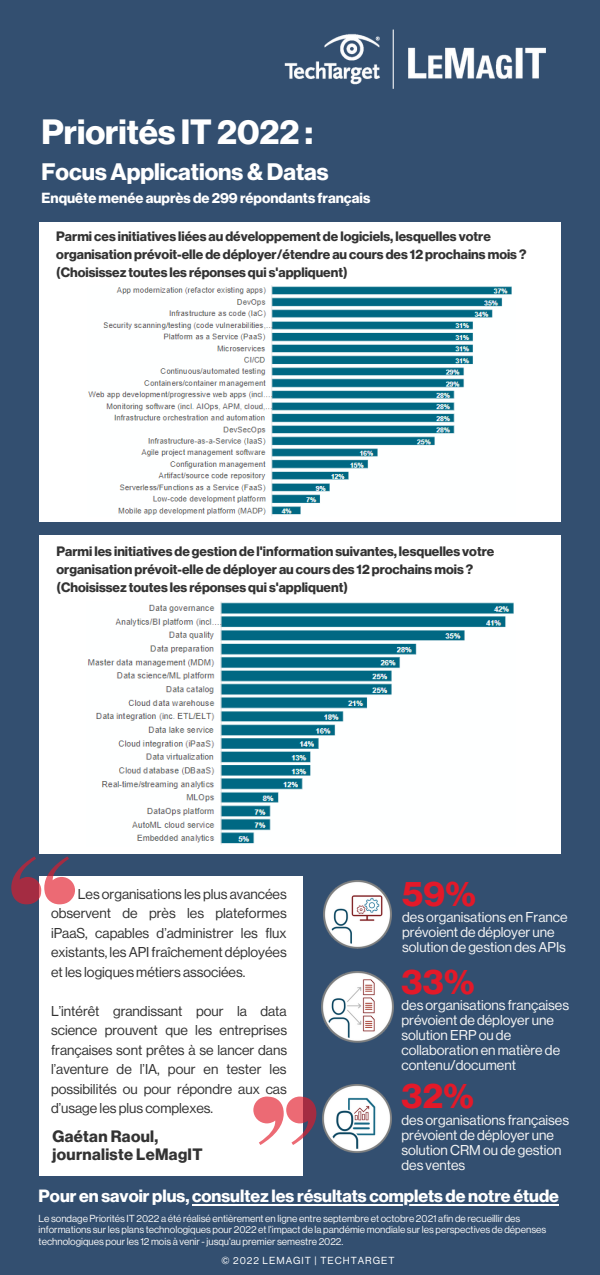
<style>
.page{position:relative;width:600px;height:1275px;background:#334f70}
.page>*{position:absolute;margin:0;border:0;box-sizing:border-box;transform-origin:0 0}
.t1{font:35px "N Haas Grotesk DS Std 75 Bd";color:#e31929}
.t2{font:34.4px "N Haas Grotesk DS Std 75 Bd";color:#fff}
.t3{font:23.4px "N Haas Grotesk DS Std 75 Bd";color:#fff}
.t4{font:17.4px "N Haas Grotesk DS Std 75 Bd";color:#fff}
.t5{font:16.2px "N Haas Grotesk DS Std 75 Bd";letter-spacing:.02em;color:#333}
.t6{font:14.4px "N Haas Grotesk DS Std 75 Bd";color:#fff}
.t7{font:14px/19.5px "N Haas Grotesk DS Std 55 Rg";color:#333;text-align:justify}
.t8{font:14px/15px "N Haas Grotesk DS Std 55 Rg";color:#f5f5f5}
.t9{font:13.4px/18px "N Haas Grotesk DS Std 75 Bd";color:#333}
.t10{font:10px/11.2px "N Haas Grotesk DS Std 55 Rg";color:#f5f5f5}
.t11{font:10px "N Haas Grotesk DS Std 55 Rg";letter-spacing:.1em;color:#fff}
</style>
<div class="page">
<div style="left:39px;top:222px;width:522px;height:300px;background:#fff"></div>
<div style="left:39px;top:876px;width:264px;height:300px;background:#fff"></div>
<img style="left:284px;top:29px;width:262px;height:60px">
<div style="left:39px;top:536px;width:522px;height:318px;background:#fff"></div>
<svg style="left:11px;top:856px;width:64px;height:48px"></svg>
<svg style="left:253px;top:1097px;width:63px;height:48px"></svg>
<img style="left:324px;top:880px;width:67px;height:69px">
<img style="left:88px;top:285px;width:424px;height:231px">
<img style="left:87px;top:602px;width:427px;height:243px">
<img style="left:323px;top:1085px;width:68px;height:68px">
<img style="left:322px;top:971px;width:71px;height:72px">
<hr style="left:192px;top:1204px;width:367px;height:1px;background:#fff">
<p class="t2" style="left:42px;top:111px;width:273px">Priorités IT2022 :</p>
<p class="t3" style="left:42px;top:159px;width:289px">FocusApplications&amp; Datas</p>
<p class="t6" style="left:42px;top:189px;width:330px">Enquête menée auprès de 299 répondants français</p>
<p class="t9" style="left:56px;top:227px;width:472px">Parmi ces initiatives liées au développement de logiciels, lesquelles votre organisation prévoit-elle de déployer/étendre au cours des 12 prochains mois ? (Choisissez toutes les réponses qui s'appliquent)</p>
<p class="t9" style="left:57px;top:542px;width:439px">Parmi les initiatives de gestion de l'information suivantes, lesquelles votre organisation prévoit-elle de déployer au cours des 12 prochains mois ? (Choisissez toutes les réponses qui s'appliquent)</p>
<p class="t7" style="left:51px;top:884px;width:237px;text-indent:27px">Les organisations les plus avancées observent de près les plateformes iPaaS, capables d’administrer les flux existants, les API fraîchement déployées et les logiques métiers associées.</p>
<p class="t7" style="left:51px;top:1001px;width:237px">L’intérêt grandissant pour la data science prouvent que les entreprises françaises sont prêtes à se lancer dans l’aventure de l’IA, pour en tester les possibilités ou pour répondre aux cas d’usage les plus complexes.</p>
<p class="t5" style="left:53px;top:1127px;width:107px">Gaétan Raoul,</p>
<p class="t5" style="left:53px;top:1145px;width:151px">journaliste LeMagIT</p>
<p class="t1" style="left:402px;top:874px;width:75px">59%</p>
<p class="t8" style="left:402px;top:910px;width:167px">des organisations en France prévoient de déployer une solution de gestion des APIs</p>
<p class="t1" style="left:402px;top:961px;width:74px">33%</p>
<p class="t8" style="left:402px;top:998px;width:169px">des organisations françaises prévoient de déployer une solution ERP ou de collaboration en matière de contenu/document</p>
<p class="t1" style="left:402px;top:1075px;width:74px">32%</p>
<p class="t8" style="left:402px;top:1113px;width:169px">des organisations françaises prévoient de déployer une solution CRM ou de gestion des ventes</p>
<p class="t4" style="left:39px;top:1186px;width:522px">Pour en savoir plus, consultez les résultats complets de notre étude</p>
<p class="t10" style="left:39px;top:1213px;width:509px">Le sondage Priorités IT 2022 a été réalisé entièrement en ligne entre septembre et octobre 2021 afin de recueillir des informations sur les plans technologiques pour 2022 et l'impact de la pandémie mondiale sur les perspectives de dépenses technologiques pour les 12 mois à venir - jusqu'au premier semestre 2022.</p>
<p class="t11" style="left:221px;top:1255px;width:175px">© 2022 LEMAGIT | TECHTARGET</p>
</div>
